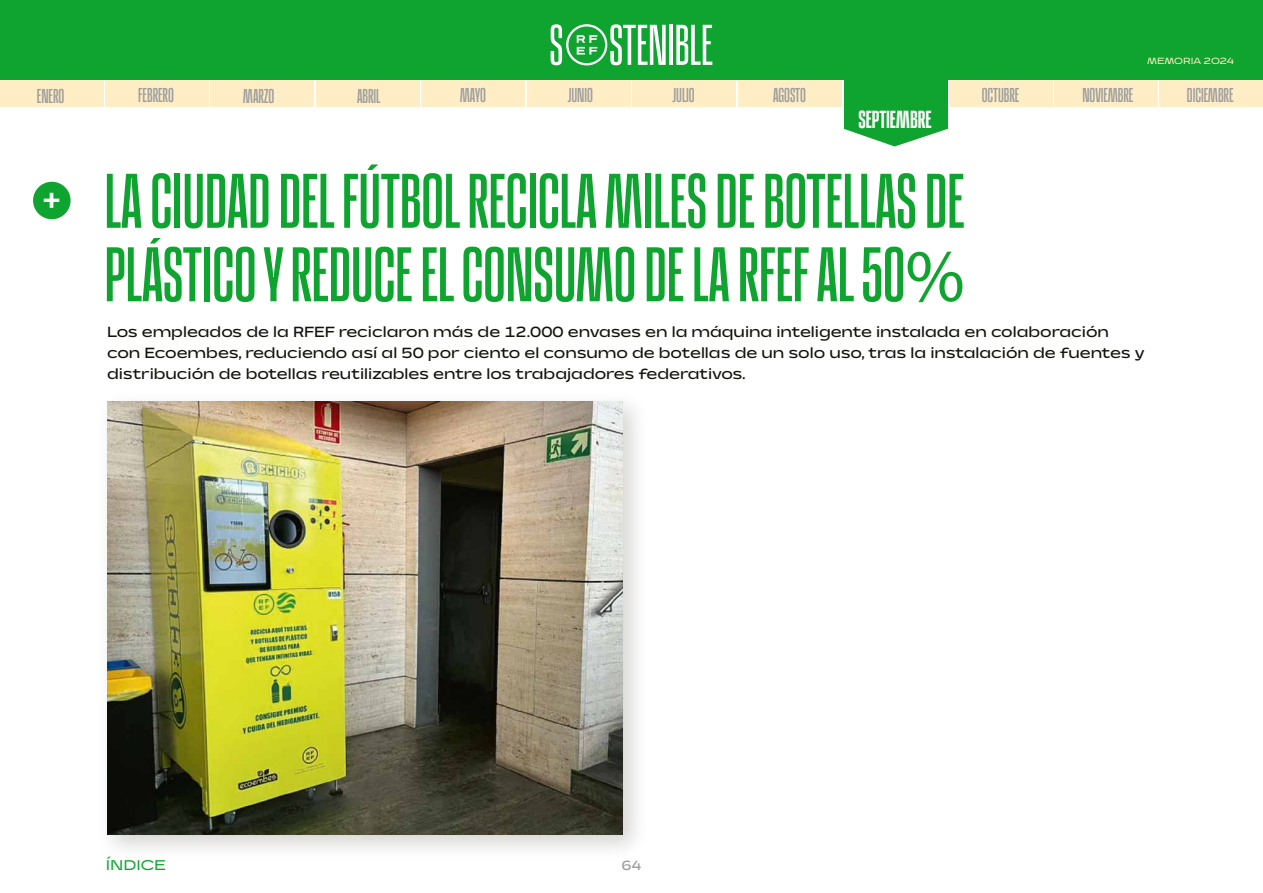
<style>
.page{position:relative;width:1263px;height:893px;background:#fff}
.page>*{position:absolute;margin:0;border:0;box-sizing:border-box;transform-origin:0 0}
.t1{font:600 75px/73.5px "La Roja Estrecha";color:#0ea42f}
.t2{font:600 33.45px "Montserrat";color:#fff}
.t3{font:700 24px "La Roja Estrecha";color:#fff}
.t4{font:600 19.5px "La Roja Estrecha";color:#9d9e9e}
.t5{font:600 15px/21px "La Rojita";color:#12120d}
.t6{font:600 13.65px "La Roja Ancha";color:#0ea42f}
.t7{font:600 13.5px "La Rojita";color:#9d9e9e}
.t8{font:600 8.7px "La Roja Ancha";color:#ffedc5}
.s1{font-family:"Myriad Pro";font-weight:400}
</style>
<div class="page">
<div style="left:738px;top:78px;width:103px;height:29px;background:#ffedc5"></div>
<div style="left:632px;top:78px;width:104px;height:29px;background:#ffedc5"></div>
<div style="left:527px;top:78px;width:104px;height:29px;background:#ffedc5"></div>
<div style="left:316px;top:79px;width:104px;height:28px;background:#ffedc5"></div>
<div style="left:210px;top:79px;width:104px;height:28px;background:#ffedc5"></div>
<div style="left:105px;top:78px;width:104px;height:29px;background:#ffedc5"></div>
<div style="left:0;top:78px;width:103px;height:29px;background:#ffedc5"></div>
<div style="left:421px;top:78px;width:104px;height:29px;background:#ffedc5"></div>
<div style="left:949px;top:78px;width:103px;height:29px;background:#ffedc5"></div>
<div style="left:1054px;top:78px;width:104px;height:29px;background:#ffedc5"></div>
<div style="left:1160px;top:78px;width:103px;height:29px;background:#ffedc5"></div>
<div style="left:844px;top:75px;width:104px;height:54px;background:#0ea42f"></div>
<svg style="left:844px;top:129px;width:103px;height:17px"></svg>
<div style="left:0;top:0;width:1263px;height:79px;background:#0ea42f"></div>
<svg style="left:551px;top:24px;width:115px;height:41px"></svg>
<hr style="left:669px;top:25px;width:4px;height:40px;background:#fff">
<svg style="left:676px;top:25px;width:36px;height:40px"></svg>
<img style="left:107px;top:401px;width:530px;height:448px">
<img style="left:107px;top:401px;width:515px;height:433px">
<div style="left:33px;top:182px;width:38px;height:37px;background:#0ea42f;border-radius:50%"></div>
<h3 class="t4" style="left:37px;top:85px;width:29px">ENERO</h3>
<h2 class="t2" style="left:42px;top:177px;width:21px">+</h2>
<h3 class="t4" style="left:138px;top:84px;width:37px">FEBRERO</h3>
<h3 class="t4" style="left:460px;top:84px;width:27px">MAYO</h3>
<h3 class="t4" style="left:243px;top:84px;width:32px">MARZO</h3>
<h3 class="t4" style="left:357px;top:84px;width:25px">ABRIL</h3>
<h3 class="t4" style="left:568px;top:84px;width:27px">JUNIO</h3>
<h3 class="t4" style="left:672px;top:84px;width:24px">JULIO</h3>
<h3 class="t4" style="left:773px;top:84px;width:34px">AGOSTO</h3>
<h3 class="t3" style="left:858px;top:106px;width:75px">SEPTIEMBRE</h3>
<h1 class="t1" style="left:105px;top:163px;width:862px">LA CIUDAD DEL FÚTBOL RECICLA MILES DE BOTELLAS DE<br>PLÁSTICO Y REDUCE EL CONSUMO DE LA RFEF AL 50<span class="s1">%</span></h1>
<p class="t8" style="left:1147px;top:55px;width:89px">MEMORIA 2024</p>
<h3 class="t4" style="left:982px;top:84px;width:39px">OCTUBRE</h3>
<h3 class="t4" style="left:1082px;top:84px;width:52px">NOVIEMBRE</h3>
<h3 class="t4" style="left:1187px;top:84px;width:48px">DICIEMBRE</h3>
<p class="t5" style="left:107px;top:321px;width:1039px">Los empleados de la RFEF reciclaron más de 12.000 envases en la máquina inteligente instalada en colaboración con Ecoembes, reduciendo así al 50 por ciento el consumo de botellas de un solo uso, tras la instalación de fuentes y distribución de botellas reutilizables entre los trabajadores federativos.</p>
<p class="t6" style="left:106px;top:856px;width:62px">ÍNDICE</p>
<p class="t7" style="left:621px;top:858px;width:22px">64</p>
</div>
